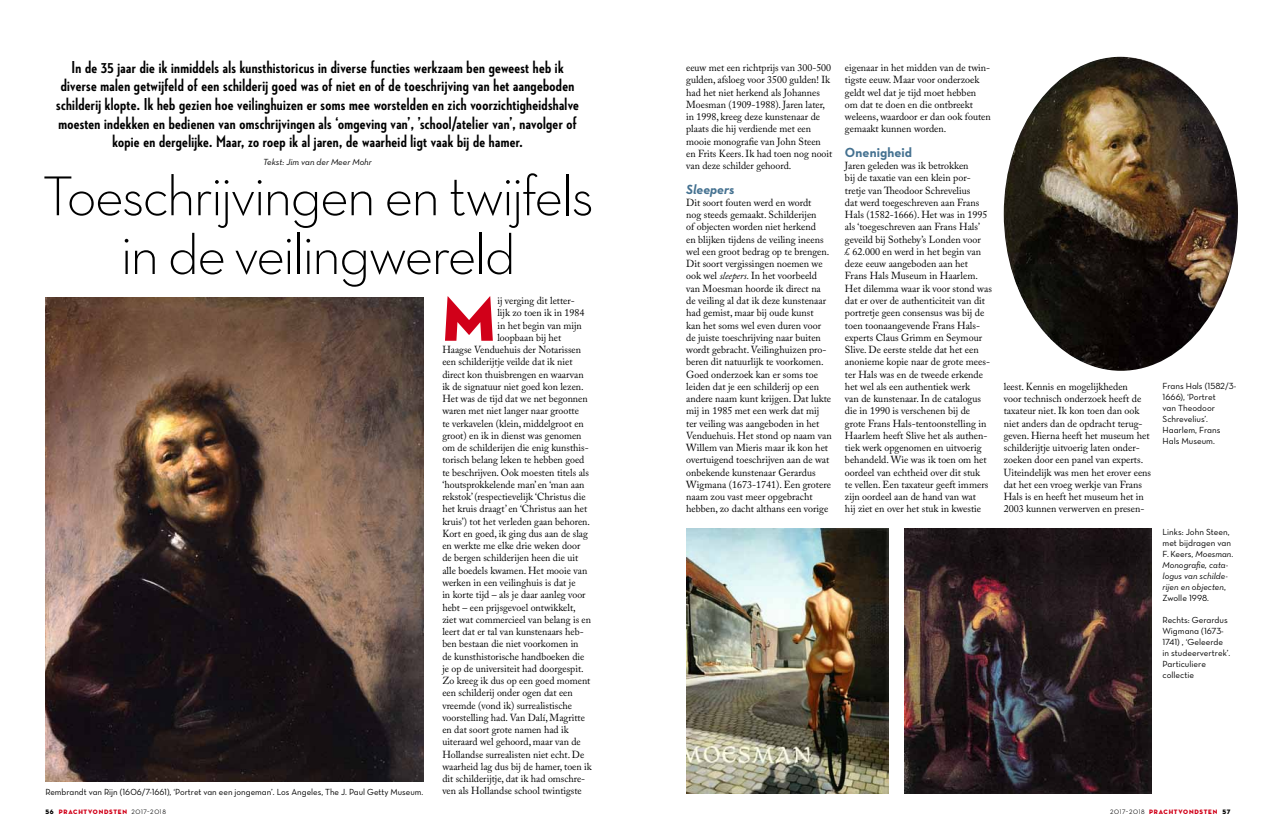
<style>
.page{position:relative;width:1276px;height:837px;background:#fff}
.page>*{position:absolute;margin:0;border:0;box-sizing:border-box;transform-origin:0 0}
.t1{font:64.2px "Neutra Disp Titling";color:#d10019}
.t2{font:57px/58.7px "Neutra Text TF Light Alt";letter-spacing:-.04em;color:#000;text-align:center}
.t3{font:700 17.6px/18.6px "Neutraface 2 Condensed";letter-spacing:.02em;color:#000;text-align:center}
.t4{font:13.5px "Neutra Text TF Bold Alt";letter-spacing:.005em;color:#447190}
.t5{font:13.5px "Neutra Text TF Bold Italic Alt";color:#447190}
.t6{font:10.2px/12.3px "Adobe Caslon Pro";color:#000}
.t7{font:9px/11px "Neutra Text Book Alt";color:#000}
.t8{font:9px/11px "Neutra Text Book Italic Alt";color:#000;text-align:justify}
.t9{font:6.5px "Neutra Disp Titling";letter-spacing:.115em;color:#d10019}
.s1{font-style:italic}
.s2{font-family:"Neutra Text Book Italic Alt"}
.s3{font-family:"Neutra Text Book Alt"}
.s4{color:#000}
.s5{font-family:"Neutra Disp Medium Alt";color:#000}
</style>
<div class="page">
<img style="left:45px;top:298px;width:378px;height:483px">
<img style="left:686px;top:528px;width:202px;height:264px">
<img style="left:905px;top:528px;width:246px;height:264px">
<img style="left:1003px;top:57px;width:235px;height:313px">
<p class="t3" style="left:56px;top:57px;width:524px">In de 35 jaar die ik inmiddels als kunsthistoricus in diverse functies werkzaam ben geweest heb ik diverse malen getwijfeld of een schilderij goed was of niet en of de toeschrijving van het aangeboden schilderij klopte. Ik heb gezien hoe veilinghuizen er soms mee worstelden en zich voorzichtigheidshalve moesten indekken en bedienen van omschrijvingen als ‘omgeving van’, ’school/atelier van’, navolger of kopie en dergelijke. Maar, zo roep ik al jaren, de waarheid ligt vaak bij de hamer.</p>
<p class="t8" style="left:263px;top:156px;width:110px">Tekst: Jim van der Meer Mohr</p>
<h2 class="t2" style="left:43px;top:165px;width:553px">Toeschrijvingen en twijfels in de veilingwereld</h2>
<h1 class="t1" style="left:442px;top:278px;width:55px">M</h1>
<p class="t6" style="left:497px;top:294px;width:79px">ij verging dit letter-</p>
<p class="t6" style="left:497px;top:306px;width:89px">lijk zo toen ik in 1984</p>
<p class="t6" style="left:497px;top:319px;width:86px">in het begin van mijn</p>
<p class="t6" style="left:497px;top:331px;width:65px">loopbaan bij het</p>
<p class="t6" style="left:442px;top:343px;width:140px">Haagse Venduehuis der Notarissen</p>
<p class="t6" style="left:442px;top:355px;width:132px">een schilderijtje veilde dat ik niet</p>
<p class="t6" style="left:442px;top:368px;width:143px">direct kon thuisbrengen en waarvan</p>
<p class="t6" style="left:442px;top:380px;width:143px">ik de signatuur niet goed kon lezen.</p>
<p class="t6" style="left:442px;top:392px;width:147px">Het was de tijd dat we net begonnen</p>
<p class="t6" style="left:442px;top:404px;width:138px">waren met niet langer naar grootte</p>
<p class="t6" style="left:442px;top:417px;width:143px">te verkavelen (klein, middelgroot en</p>
<p class="t6" style="left:442px;top:429px;width:141px">groot) en ik in dienst was genomen</p>
<p class="t6" style="left:442px;top:441px;width:148px">om de schilderijen die enig kunsthis-</p>
<p class="t6" style="left:442px;top:453px;width:144px">torisch belang leken te hebben goed</p>
<p class="t6" style="left:442px;top:466px;width:148px">te beschrijven. Ook moesten titels als</p>
<p class="t6" style="left:442px;top:478px;width:144px">‘houtsprokkelende man’ en ‘man aan</p>
<p class="t6" style="left:442px;top:490px;width:145px">rekstok’ (respectievelijk ‘Christus die</p>
<p class="t6" style="left:442px;top:502px;width:146px">het kruis draagt’ en ‘Christus aan het</p>
<p class="t6" style="left:442px;top:515px;width:149px">kruis’) tot het verleden gaan behoren.</p>
<p class="t6" style="left:442px;top:527px;width:147px">Kort en goed, ik ging dus aan de slag</p>
<p class="t6" style="left:442px;top:539px;width:140px">en werkte me elke drie weken door</p>
<p class="t6" style="left:442px;top:551px;width:137px">de bergen schilderijen heen die uit</p>
<p class="t6" style="left:442px;top:564px;width:146px">alle boedels kwamen. Het mooie van</p>
<p class="t6" style="left:442px;top:576px;width:135px">werken in een veilinghuis is dat je</p>
<p class="t6" style="left:442px;top:588px;width:145px">in korte tijd – als je daar aanleg voor</p>
<p class="t6" style="left:442px;top:600px;width:135px">hebt – een prijsgevoel ontwikkelt,</p>
<p class="t6" style="left:442px;top:613px;width:150px">ziet wat commercieel van belang is en</p>
<p class="t6" style="left:442px;top:625px;width:143px">leert dat er tal van kunstenaars heb-</p>
<p class="t6" style="left:442px;top:637px;width:138px">ben bestaan die niet voorkomen in</p>
<p class="t6" style="left:442px;top:649px;width:143px">de kunsthistorische handboeken die</p>
<p class="t6" style="left:442px;top:662px;width:143px">je op de universiteit had doorgespit.</p>
<p class="t6" style="left:442px;top:674px;width:150px">Zo kreeg ik dus op een goed moment</p>
<p class="t6" style="left:442px;top:686px;width:132px">een schilderij onder ogen dat een</p>
<p class="t6" style="left:442px;top:698px;width:131px">vreemde (vond ik) surrealistische</p>
<p class="t6" style="left:442px;top:711px;width:144px">voorstelling had. Van Dalí, Magritte</p>
<p class="t6" style="left:442px;top:723px;width:128px">en dat soort grote namen had ik</p>
<p class="t6" style="left:442px;top:735px;width:140px">uiteraard wel gehoord, maar van de</p>
<p class="t6" style="left:442px;top:747px;width:143px">Hollandse surrealisten niet echt. De</p>
<p class="t6" style="left:442px;top:760px;width:151px">waarheid lag dus bij de hamer, toen ik</p>
<p class="t6" style="left:442px;top:772px;width:144px">dit schilderijtje, dat ik had omschre-</p>
<p class="t7" style="left:45px;top:785px;width:379px">Rembrandt van Rijn (1606/7-1661), ‘Portret van een jongeman’. Los Angeles, The J. Paul Getty Museum.</p>
<p class="t6" style="left:442px;top:784px;width:141px">ven als Hollandse school twintigste</p>
<p class="t6" style="left:686px;top:61px;width:148px">eeuw met een richtprijs van 300-500 gulden, afsloeg voor 3500 gulden! Ik had het niet herkend als Johannes Moesman (1909-1988). Jaren later, in 1998, kreeg deze kunstenaar de plaats die hij verdiende met een mooie monografie van John Steen en Frits Keers. Ik had toen nog nooit van deze schilder gehoord.</p>
<h3 class="t5" style="left:686px;top:180px;width:50px">Sleepers</h3>
<p class="t6" style="left:686px;top:196px;width:147px">Dit soort fouten werd en wordt<br>nog steeds gemaakt. Schilderijen<br>of objecten worden niet herkend<br>en blijken tijdens de veiling ineens wel een groot bedrag op te brengen.<br>Dit soort vergissingen noemen we ook wel <span class="s1">sleepers.</span> In het voorbeeld van Moesman hoorde ik direct na de veiling al dat ik deze kunstenaar had gemist, maar bij oude kunst<br>kan het soms wel even duren voor de juiste toeschrijving naar buiten wordt gebracht. Veilinghuizen pro&shy;beren dit natuurlijk te voorkomen.<br>Goed onderzoek kan er soms toe leiden dat je een schilderij op een andere naam kunt krijgen. Dat lukte mij in 1985 met een werk dat mij ter veiling was aangeboden in het Venduehuis. Het stond op naam van Willem van Mieris maar ik kon het overtuigend toeschrijven aan de wat onbekende kunstenaar Gerardus Wigmana (1673-1741). Een grotere naam zou vast meer opgebracht hebben, zo dacht althans een vorige</p>
<p class="t6" style="left:845px;top:61px;width:147px">eigenaar in het midden van de twin&shy;tigste eeuw. Maar voor onderzoek geldt wel dat je tijd moet hebben om dat te doen en die ontbreekt weleens, waardoor er dan ook fouten gemaakt kunnen worden.</p>
<h3 class="t4" style="left:845px;top:144px;width:68px">Onenigheid</h3>
<p class="t6" style="left:845px;top:159px;width:148px">Jaren geleden was ik betrokken<br>bij de taxatie van een klein por&shy;tretje van Theodoor Schrevelius<br>dat werd toegeschreven aan Frans Hals (1582-1666). Het was in 1995 als ‘toegeschreven aan Frans Hals’ geveild bij Sotheby’s Londen voor<br>£ 62.000 en werd in het begin van deze eeuw aangeboden aan het Frans Hals Museum in Haarlem.<br>Het dilemma waar ik voor stond was dat er over de authenticiteit van dit portretje geen consensus was bij de toen toonaangevende Frans Hals&shy;experts Claus Grimm en Seymour Slive. De eerste stelde dat het een anonieme kopie naar de grote mees&shy;ter Hals was en de tweede erkende het wel als een authentiek werk<br>van de kunstenaar. In de catalogus die in 1990 is verschenen bij de grote Frans Hals-tentoonstelling in Haarlem heeft Slive het als authen&shy;tiek werk opgenomen en uitvoerig behandeld. Wie was ik toen om het oordeel van echtheid over dit stuk<br>te vellen. Een taxateur geeft immers zijn oordeel aan de hand van wat<br>hij ziet en over het stuk in kwestie</p>
<p class="t6" style="left:1003px;top:380px;width:149px">leest. Kennis en mogelijkheden<br>voor technisch onderzoek heeft de taxateur niet. Ik kon toen dan ook niet anders dan de opdracht terug&shy;geven. Hierna heeft het museum het schilderijtje uitvoerig laten onder&shy;zoeken door een panel van experts.<br>Uiteindelijk was men het erover eens dat het een vroeg werkje van Frans Hals is en heeft het museum het in 2003 kunnen verwerven en presen-</p>
<p class="t7" style="left:1162px;top:380px;width:75px">Frans Hals (1582/3-<br>1666), ‘Portret<br>van Theodoor<br>Schrevelius’.<br>Haarlem, Frans<br>Hals Museum.</p>
<p class="t7" style="left:1162px;top:526px;width:72px">Links: John Steen, met bijdragen van<br>F. Keers, <span class="s2">Moesman.</span></p>
<p class="t8" style="left:1162px;top:559px;width:67px">Monografie, cata&shy;logus van schilde&shy;rijen en objecten<span class="s3">,</span></p>
<p class="t7" style="left:1162px;top:592px;width:48px">Zwolle 1998.</p>
<p class="t7" style="left:1162px;top:614px;width:69px">Rechts: Gerardus<br>Wigmana (1673-<br>1741) , ‘Geleerde in studeervertrek’.<br>Particuliere collectie</p>
<p class="t9" style="left:45px;top:807px;width:122px"><span class="s4">56</span> PRACHTVONDSTEN <span class="s5">2017</span><sup>–</sup><span class="s5">2018</span></p>
<p class="t9" style="left:1110px;top:807px;width:122px"><span class="s5">2017</span><sup>–</sup><span class="s5">2018</span> PRACHTVONDSTEN <span class="s4">57</span></p>
</div>
